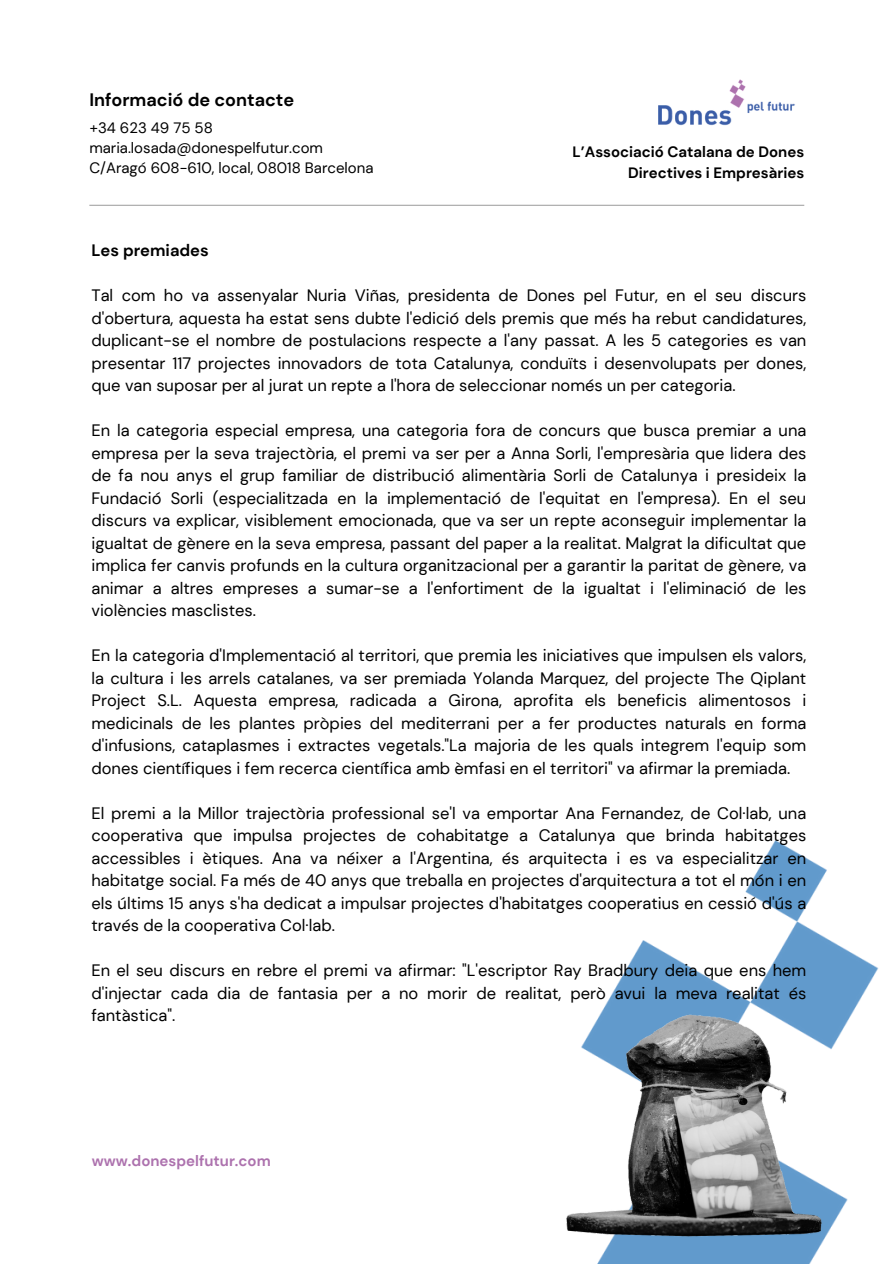
<style>
.page{position:relative;width:894px;height:1264px;background:#fff}
.page>*{position:absolute;margin:0;border:0;box-sizing:border-box;transform-origin:0 0}
.t1{font:700 18px "DM Sans";color:#000}
.t2{font:16.5px/22.5px "DM Sans";color:#000;text-align:justify}
.t3{font:700 16.5px "DM Sans";color:#000}
.t4{font:15px "DM Sans";color:#000}
.t5{font:700 15px/20.2px "DM Sans";color:#000;text-align:right}
.t6{font:700 15px "DM Sans";color:#ad72ae}
</style>
<div class="page">
<hr style="left:89px;top:205px;width:715px;height:1px;background:#a6a6a6">
<img style="left:658px;top:79px;width:137px;height:47px">
<img style="left:745px;top:840px;width:134px;height:164px">
<img style="left:566px;top:923px;width:292px;height:340px">
<p class="t1" style="left:89px;top:88px;width:206px">Informació de contacte</p>
<p class="t4" style="left:89px;top:118px;width:125px">+34 623 49 75 58</p>
<p class="t4" style="left:89px;top:138px;width:235px">maria.losada@donespelfutur.com</p>
<p class="t4" style="left:89px;top:158px;width:285px">C/Aragó 608-610, local, 08018 Barcelona</p>
<h3 class="t5" style="left:572px;top:142px;width:233px">L’Associació Catalana de Dones<br>Directives i Empresàries</h3>
<h1 class="t3" style="left:91px;top:239px;width:119px">Les premiades</h1>
<h2 class="t2" style="left:91px;top:284px;width:716px">Tal com ho va assenyalar Nuria Viñas, presidenta de Dones pel Futur, en el seu discurs d'obertura, aquesta ha estat sens dubte l'edició dels premis que més ha rebut candidatures, duplicant-se el nombre de postulacions respecte a l'any passat. A les 5 categories es van presentar 117 projectes innovadors de tota Catalunya, conduïts i desenvolupats per dones, que van suposar per al jurat un repte a l'hora de seleccionar només un per categoria.</h2>
<h2 class="t2" style="left:91px;top:419px;width:716px">En la categoria especial empresa, una categoria fora de concurs que busca premiar a una empresa per la seva trajectòria, el premi va ser per a Anna Sorli, l'empresària que lidera des de fa nou anys el grup familiar de distribució alimentària Sorli de Catalunya i presideix la Fundació Sorli (especialitzada en la implementació de l'equitat en l'empresa). En el seu discurs va explicar, visiblement emocionada, que va ser un repte aconseguir implementar la igualtat de gènere en la seva empresa, passant del paper a la realitat. Malgrat la dificultat que implica fer canvis profunds en la cultura organitzacional per a garantir la paritat de gènere, va animar a altres empreses a sumar-se a l'enfortiment de la igualtat i l'eliminació de les violències masclistes.</h2>
<h2 class="t2" style="left:91px;top:644px;width:716px">En la categoria d'Implementació al territori, que premia les iniciatives que impulsen els valors, la cultura i les arrels catalanes, va ser premiada Yolanda Marquez, del projecte The Qiplant Project S.L. Aquesta empresa, radicada a Girona, aprofita els beneficis alimentosos i medicinals de les plantes pròpies del mediterrani per a fer productes naturals en forma d'infusions, cataplasmes i extractes vegetals."La majoria de les quals integrem l'equip som dones científiques i fem recerca científica amb èmfasi en el territori" va afirmar la premiada.</h2>
<h2 class="t2" style="left:91px;top:801px;width:716px">El premi a la Millor trajectòria professional se'l va emportar Ana Fernandez, de Col·lab, una cooperativa que impulsa projectes de cohabitatge a Catalunya que brinda habitatges accessibles i ètiques. Ana va néixer a l'Argentina, és arquitecta i es va especialitzar en habitatge social. Fa més de 40 anys que treballa en projectes d'arquitectura a tot el món i en els últims 15 anys s'ha dedicat a impulsar projectes d'habitatges cooperatius en cessió d'ús a través de la cooperativa Col·lab.</h2>
<h2 class="t2" style="left:91px;top:959px;width:716px">En el seu discurs en rebre el premi va afirmar: "L'escriptor Ray Bradbury deia que ens hem d'injectar cada dia de fantasia per a no morir de realitat, però avui la meva realitat és fantàstica".</h2>
<p class="t6" style="left:92px;top:1150px;width:180px">www.donespelfutur.com</p>
</div>
